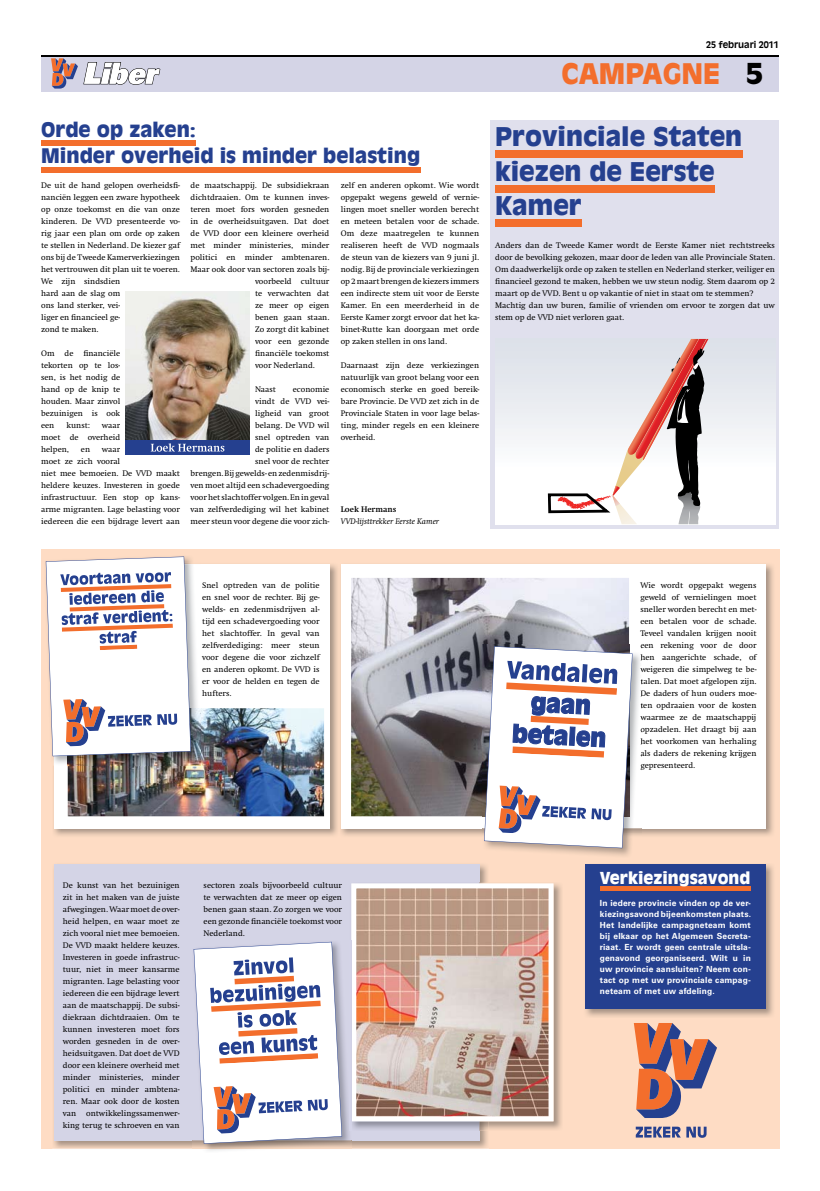
<style>
.page{position:relative;width:820px;height:1191px;background:#fff}
.page>*{position:absolute;margin:0;border:0;box-sizing:border-box;transform-origin:0 0}
.t1{font:900 28px "Antique Olive";color:#f36e2c}
.t2{font:900 25.5px/34.5px "Antique Olive";color:#25408f}
.t3{font:900 19.8px/26.8px "Antique Olive";color:#25408f}
.t4{font:900 16.3px "Antique Olive";color:#fff}
.t5{font:700 9px "Antique Olive Std";color:#000}
.t6{font:8.4px/12px "Swift EF";color:#000;text-align:justify}
.t7{font:700 8.4px/11px "Univers";letter-spacing:.02em;color:#fff;text-align:justify}
.t8{font:italic 8.4px "Swift EF";color:#000}
.t9{font:700 8.4px "Swift EF";color:#000}
.s1{color:#000}
</style>
<div class="page">
<div style="left:41px;top:55px;width:737px;height:36px;background:#d4d4e6"></div>
<hr style="left:41px;top:55px;width:737px;height:1px;background:#000">
<svg style="left:51px;top:58px;width:109px;height:31px"></svg>
<div style="left:41px;top:549px;width:737px;height:599px;background:#fedcc4"></div>
<div style="left:490px;top:120px;width:288px;height:408px;background:#e0e0ed"></div>
<div style="left:495px;top:151px;width:247px;height:7px;background:#f36e2c"></div>
<div style="left:495px;top:185px;width:219px;height:7px;background:#f36e2c"></div>
<div style="left:495px;top:220px;width:86px;height:7px;background:#f36e2c"></div>
<img style="left:53px;top:564px;width:721px;height:272px">
<div style="left:340px;top:564px;width:425px;height:264px;background:#fff"></div>
<div style="left:54px;top:564px;width:275px;height:264px;background:#fff"></div>
<img style="left:52px;top:864px;width:436px;height:285px">
<div style="left:54px;top:864px;width:425px;height:276px;background:#d4d4e6"></div>
<img style="left:585px;top:864px;width:189px;height:153px">
<div style="left:585px;top:864px;width:180px;height:144px;background:#25408f"></div>
<img style="left:351px;top:578px;width:277px;height:238px">
<img style="left:68px;top:708px;width:256px;height:108px">
<img style="left:352px;top:882px;width:210px;height:248px">
<svg style="left:351px;top:883px;width:202px;height:238px;background:#cbafa1"></svg>
<img style="left:54px;top:564px;width:143px;height:201px">
<img style="left:68px;top:708px;width:132px;height:57px">
<svg style="left:46px;top:556px;width:145px;height:200px"></svg>
<div style="left:41px;top:140px;width:155px;height:6px;background:#f36e2c"></div>
<div style="left:41px;top:167px;width:379px;height:5px;background:#f36e2c"></div>
<div style="left:495px;top:339px;width:279px;height:185px;background:linear-gradient(to bottom,#dce1e8,#fff)"></div>
<svg style="left:546px;top:339px;width:162px;height:185px"></svg>
<img style="left:192px;top:1012px;width:159px;height:139px">
<img style="left:350px;top:1012px;width:1px;height:118px">
<svg style="left:193px;top:941px;width:149px;height:202px;background:#dad3d9"></svg>
<img style="left:482px;top:645px;width:159px;height:211px">
<svg style="left:640px;top:645px;width:1px;height:51px"></svg>
<svg style="left:640px;top:702px;width:1px;height:68px"></svg>
<svg style="left:484px;top:646px;width:148px;height:202px"></svg>
<img style="left:126px;top:292px;width:124px;height:148px">
<div style="left:126px;top:440px;width:124px;height:14px;background:#25408f"></div>
<svg style="left:151px;top:443px;width:73px;height:8px"></svg>
<svg style="left:633px;top:1023px;width:83px;height:95px"></svg>
<svg style="left:635px;top:1126px;width:45px;height:11px"></svg>
<svg style="left:686px;top:1126px;width:20px;height:11px"></svg>
<div style="left:599px;top:886px;width:151px;height:5px;background:#f36e2c"></div>
<h3 class="t3" style="left:41px;top:116px;width:380px">orde op zaken:<br>Minder overheid is minder belasting</h3>
<p class="t6" style="left:41px;top:179px;width:140px;text-align:left">De uit de hand gelopen overheidsfi&shy;nanciën leggen een zware hypotheek op onze toekomst en die van onze kinderen. De VVD presenteerde vo&shy;rig jaar een plan om orde op zaken te stellen in Nederland. De kiezer gaf ons bij de Tweede Kamerverkiezingen het vertrouwen dit plan uit te voeren.<br>We zijn sindsdien<br>hard aan de slag om<br>ons land sterker, vei-<br>liger en financieel ge-<br>zond te maken.</p>
<p class="t6" style="left:41px;top:347px;width:81px">Om de financiële tekorten op te los&shy;sen, is het nodig de hand op de knip te houden. Maar zinvol bezuinigen is ook een</p>
<p class="t6" style="left:190px;top:180px;width:140px">de maatschappij. De subsidiekraan</p>
<p class="t6" style="left:190px;top:192px;width:140px">dichtdraaien. Om te kunnen inves-</p>
<p class="t6" style="left:190px;top:204px;width:140px">teren moet fors worden gesneden</p>
<p class="t6" style="left:190px;top:216px;width:140px">in de overheidsuitgaven. Dat doet</p>
<p class="t6" style="left:190px;top:228px;width:140px">de VVD door een kleinere overheid</p>
<p class="t6" style="left:190px;top:240px;width:140px">met minder ministeries, minder</p>
<p class="t6" style="left:190px;top:252px;width:140px">politici en minder ambtenaren.</p>
<p class="t6" style="left:190px;top:264px;width:140px">Maar ook door van sectoren zoals bij-</p>
<p class="t6" style="left:255px;top:276px;width:76px">voorbeeld cultuur</p>
<p class="t6" style="left:255px;top:288px;width:76px">te verwachten dat</p>
<p class="t6" style="left:255px;top:300px;width:76px">ze meer op eigen</p>
<p class="t6" style="left:255px;top:312px;width:76px">benen gaan staan.</p>
<p class="t6" style="left:255px;top:324px;width:76px">Zo zorgt dit kabinet</p>
<p class="t6" style="left:255px;top:336px;width:76px">voor een gezonde</p>
<p class="t6" style="left:255px;top:348px;width:76px">financiële toekomst</p>
<p class="t6" style="left:255px;top:360px;width:61px">voor Nederland.</p>
<p class="t6" style="left:255px;top:384px;width:22px">Naast</p>
<p class="t6" style="left:340px;top:180px;width:140px">zelf en anderen opkomt. Wie wordt opgepakt wegens geweld of vernie&shy;lingen moet sneller worden berecht en meteen betalen voor de schade.<br>Om deze maatregelen te kunnen realiseren heeft de VVD nogmaals de steun van de kiezers van 9 juni jl. nodig. Bij de provinciale verkiezingen op 2 maart brengen de kiezers immers een indirecte stem uit voor de Eerste Kamer. En een meerderheid in de Eerste Kamer zorgt ervoor dat het ka&shy;binet-Rutte kan doorgaan met orde op zaken stellen in ons land.</p>
<p class="t6" style="left:340px;top:360px;width:140px">Daarnaast zijn deze verkiezingen natuurlijk van groot belang voor een economisch sterke en goed bereik&shy;bare Provincie. De VVD zet zich in de Provinciale Staten in voor lage belas&shy;ting, minder regels en een kleinere overheid.</p>
<p class="t6" style="left:190px;top:384px;width:140px;text-align:right">economie<br>vindt de VVD vei-<br>ligheid van groot<br>belang. De VVD wil<br>snel optreden van<br>de politie en daders<br>snel voor de rechter<br>brengen. Bij gewelds- en zedenmisdrij&shy;ven moet altijd een schadevergoeding voor het slachtoffer volgen. En in geval van zelfverdediging wil het kabinet meer steun voor degene die voor zich-</p>
<p class="t6" style="left:66px;top:419px;width:25px">kunst:</p>
<p class="t6" style="left:41px;top:419px;width:81px;text-indent:61px">waar moet de overheid helpen,</p>
<p class="t6" style="left:41px;top:443px;width:140px;text-align:left;text-indent:61px">waar<br>moet ze zich vooral<br>niet mee bemoeien. De VVD maakt heldere keuzes. Investeren in goede infrastructuur. Een stop op kans&shy;arme migranten. Lage belasting voor iedereen die een bijdrage levert aan</p>
<p class="t6" style="left:81px;top:443px;width:11px">en</p>
<p class="t9" style="left:340px;top:505px;width:57px">Loek Hermans</p>
<p class="t8" style="left:340px;top:517px;width:100px">VVD-lijsttrekker Eerste Kamer</p>
<p class="t5" style="left:706px;top:39px;width:74px">25 februari 2011</p>
<h1 class="t1" style="left:561px;top:57px;width:203px">CAMPAGnE <span class="s1">5</span></h1>
<h2 class="t2" style="left:495px;top:120px;width:248px">Provinciale Staten kiezen de Eerste kamer</h2>
<p class="t6" style="left:495px;top:239px;width:281px;text-align:left">Anders dan de Tweede Kamer wordt de Eerste Kamer niet rechtstreeks door de bevolking gekozen, maar door de leden van alle Provinciale Staten.<br>Om daadwerkelijk orde op zaken te stellen en Nederland sterker, veiliger en financieel gezond te maken, hebben we uw steun nodig. Stem daarom op 2 maart op de VVD. Bent u op vakantie of niet in staat om te stemmen?<br>Machtig dan uw buren, familie of vrienden om ervoor te zorgen dat uw stem op de VVD niet verloren gaat.</p>
<p class="t6" style="left:202px;top:580px;width:119px">Snel optreden van de politie en snel voor de rechter. Bij ge&shy;welds- en zedenmisdrijven al&shy;tijd een schadevergoeding voor het slachtoffer. In geval van zelfverdediging: meer steun voor degene die voor zichzelf en anderen opkomt. De VVD is er voor de helden en tegen de hufters.</p>
<p class="t6" style="left:640px;top:579px;width:118px">Wie wordt opgepakt wegens geweld of vernielingen moet sneller worden berecht en met&shy;een betalen voor de schade.<br>Teveel vandalen krijgen nooit een rekening voor de door hen aangerichte schade, of weigeren die simpelweg te be&shy;talen. Dat moet afgelopen zijn.<br>De daders of hun ouders moe&shy;ten opdraaien voor de kosten waarmee ze de maatschappij opzadelen. Het draagt bij aan het voorkomen van herhaling als daders de rekening krijgen gepresenteerd.</p>
<p class="t6" style="left:63px;top:879px;width:118px">De kunst van het bezuinigen zit in het maken van de juiste afwegingen. Waar moet de over&shy;heid helpen, en waar moet ze zich vooral niet mee bemoeien.<br>De VVD maakt heldere keuzes.<br>Investeren in goede infrastruc&shy;tuur, niet in meer kansarme migranten. Lage belasting voor iedereen die een bijdrage levert aan de maatschappij. De subsi&shy;diekraan dichtdraaien. Om te kunnen investeren moet fors worden gesneden ín de over&shy;heidsuitgaven. Dat doet de VVD door een kleinere overheid met minder ministeries, minder politici en minder ambtena&shy;ren. Maar ook door de kosten van ontwikkelingssamenwer&shy;king terug te schroeven en van</p>
<p class="t6" style="left:203px;top:879px;width:140px">sectoren zoals bijvoorbeeld cultuur te verwachten dat ze meer op eigen benen gaan staan. Zo zorgen we voor een gezonde financiële toekomst voor Nederland.</p>
<h3 class="t4" style="left:599px;top:867px;width:152px">Verkiezingsavond</h3>
<p class="t7" style="left:599px;top:897px;width:152px">In iedere provincie vinden op de ver&shy;kiezingsavond bijeenkomsten plaats.<br>Het landelijke campagneteam komt bij elkaar op het Algemeen Secreta&shy;riaat. Er wordt geen centrale uitsla&shy;genavond georganiseerd. Wilt u in uw provincie aansluiten? Neem con&shy;tact op met uw provinciale campag&shy;neteam of met uw afdeling.</p>
</div>
